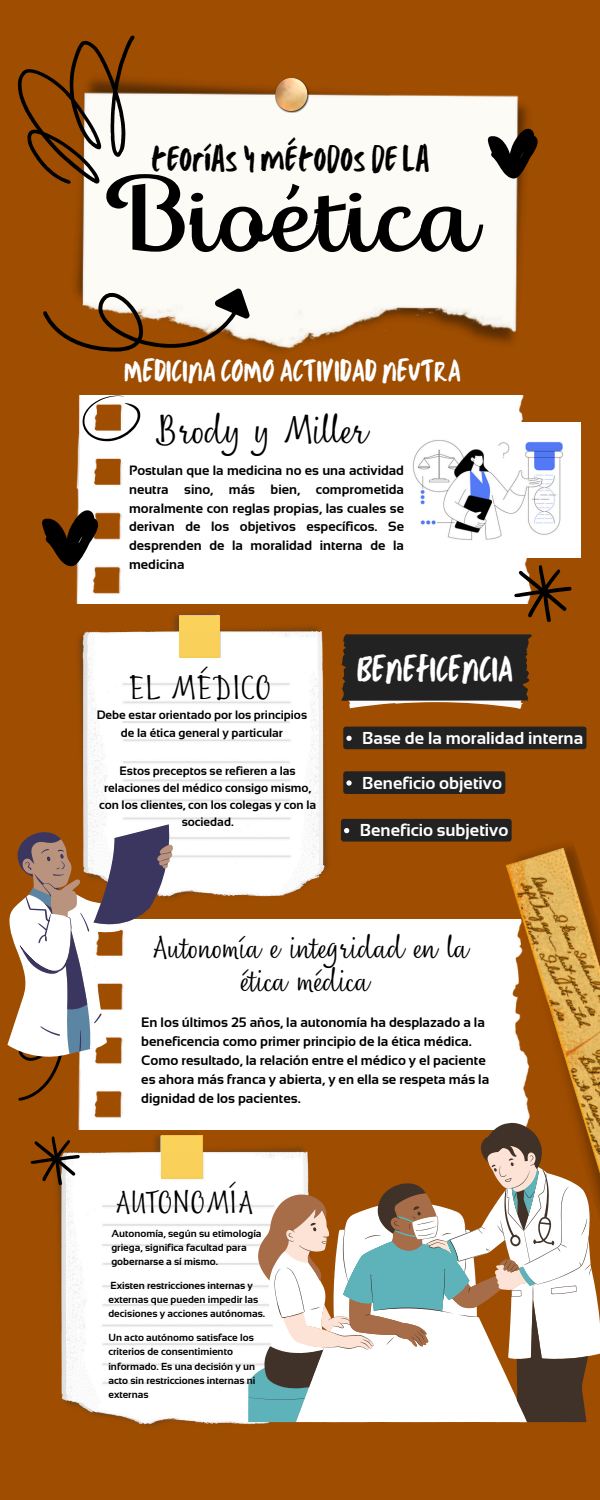
<style>
.page{position:relative;width:600px;height:1500px;background:#9f4d00}
.page>*{position:absolute;margin:0;border:0;box-sizing:border-box;transform-origin:0 0}
.t1{font:96px "Thephir";color:#000}
.t2{font:37px "Nefelibata Script";color:#000}
.t3{font:37px "TC Milo Regular";color:#fff}
.t4{font:36.7px "TC Milo Regular";color:#000}
.t5{font:31.8px "TC Milo Regular";color:#fff}
.t6{font:31.1px "Nefelibata Script";color:#000}
.t7{font:29.2px/33px "Nefelibata Script";color:#000;text-align:center}
.t8{font:29px "Nefelibata Script";color:#000}
.t9{font:700 17.3px "Sansation";color:#fff}
.t10{font:700 13.7px/18.9px "Sansation";color:#000}
.t11{font:700 13.5px/18.8px "Sansation";color:#000;text-align:justify}
.t12{font:700 12.2px/17.2px "Sansation";color:#000;text-align:center}
.t13{font:700 10.3px/14.2px "Sansation";color:#000}
</style>
<div class="page">
<img style="left:75px;top:83px;width:453px;height:268px">
<img style="left:275px;top:78px;width:35px;height:35px">
<svg style="left:488px;top:127px;width:50px;height:54px;background:#665749"></svg>
<svg style="left:43px;top:281px;width:210px;height:71px"></svg>
<svg style="left:17px;top:35px;width:159px;height:166px"></svg>
<div style="left:76px;top:396px;width:485px;height:208px;background:#fff"></div>
<svg style="left:514px;top:565px;width:58px;height:57px"></svg>
<div style="left:78px;top:919px;width:411px;height:211px;background:#fff"></div>
<img style="left:489px;top:845px;width:111px;height:322px">
<svg style="left:341px;top:634px;width:191px;height:75px;background:#382f27"></svg>
<img style="left:78px;top:614px;width:251px;height:284px">
<div style="left:179px;top:616px;width:40px;height:42px;background:#f9d059"></div>
<svg style="left:42px;top:508px;width:60px;height:61px"></svg>
<svg style="left:83px;top:396px;width:57px;height:45px"></svg>
<img style="left:57px;top:1134px;width:262px;height:292px">
<div style="left:161px;top:1136px;width:42px;height:43px;background:#f9d059"></div>
<svg style="left:31px;top:1136px;width:49px;height:49px"></svg>
<img style="left:396px;top:423px;width:184px;height:135px">
<svg style="left:7px;top:824px;width:164px;height:283px"></svg>
<svg style="left:591px;top:1167px;width:9px;height:189px"></svg>
<svg style="left:248px;top:1123px;width:343px;height:299px"></svg>
<div style="left:343px;top:727px;width:243px;height:22px;background:#222"></div>
<div style="left:343px;top:771px;width:162px;height:23px;background:#222"></div>
<div style="left:341px;top:819px;width:171px;height:23px;background:#222"></div>
<p class="t4" style="left:151px;top:135px;width:280px">teoríasymétodosdela</p>
<p class="t1" style="left:102px;top:182px;width:379px">Bioética</p>
<p class="t5" style="left:124px;top:349px;width:338px">MEDICINA COMO ACTIVIDAD NEUTRA</p>
<h3 class="t2" style="left:156px;top:404px;width:214px">Brody y Miller</h3>
<p class="t11" style="left:129px;top:461px;width:277px">Postulan que la medicina no es una actividad neutra sino, más bien, comprometida moralmente con reglas propias, las cuales se derivan de los objetivos específicos. Se desprenden de la moralidad interna de la medicina</p>
<p class="t6" style="left:129px;top:665px;width:145px">EL MÉDICO</p>
<h4 class="t12" style="left:97px;top:706px;width:212px">Debe estar orientado por los principios de la ética general y particular</h4>
<p class="t12" style="left:99px;top:762px;width:219px">Estos preceptos se refieren a las relaciones del médico consigo mismo, con los clientes, con los colegas y con la sociedad.</p>
<p class="t3" style="left:357px;top:644px;width:158px">BENEFICENCIA</p>
<p class="t9" style="left:362px;top:728px;width:222px">Base de la moralidad interna</p>
<p class="t9" style="left:362px;top:773px;width:141px">Beneficio objetivo</p>
<h4 class="t9" style="left:360px;top:821px;width:150px">Beneficio subjetivo</h4>
<p class="t7" style="left:152px;top:931px;width:318px">Autonomía e integridad en la ética médica</p>
<h1 class="t10" style="left:141px;top:1013px;width:345px">En los últimos 25 años, la autonomía ha desplazado a la beneficencia como primer principio de la ética médica.</h1>
<p class="t10" style="left:141px;top:1051px;width:350px">Como resultado, la relación entre el médico y el paciente es ahora más franca y abierta, y en ella se respeta más la dignidad de los pacientes.</p>
<p class="t8" style="left:116px;top:1181px;width:140px">AUTONOMÍA</p>
<p class="t13" style="left:111px;top:1226px;width:152px">Autonomía, según su etimología griega, significa facultad para gobernarse a sí mismo.</p>
<p class="t13" style="left:108px;top:1278px;width:158px">Existen restricciones internas y externas que pueden impedir las decisiones y acciones autónomas.</p>
<p class="t13" style="left:108px;top:1330px;width:149px">Un acto autónomo satisface los criterios de consentimiento informado. Es una decisión y un acto sin restricciones internas ni externas</p>
</div>
